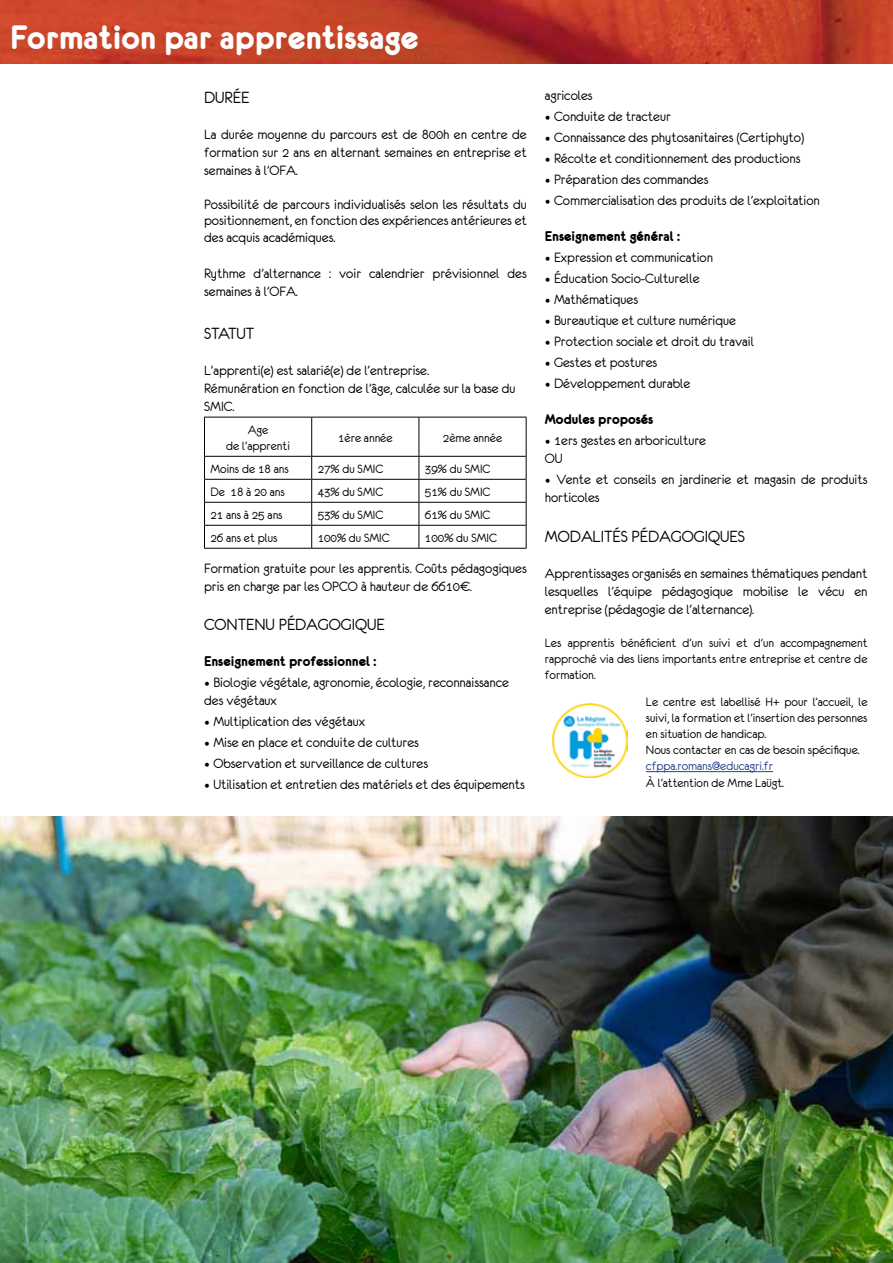
<style>
.page{position:relative;width:893px;height:1263px;background:#fff}
.page>*{position:absolute;margin:0;border:0;box-sizing:border-box;transform-origin:0 0}
.t1{font:36px "Eurofurencebold";color:#fff}
.t2{font:18px "Eurofurenceregular";color:#000}
.t3{font:15px/18px "Eurofurenceregular";color:#000}
.t4{font:15px "Eurofurencebold";color:#000}
.t5{font:13.5px/16.2px "Eurofurenceregular";color:#000;text-align:justify}
.t6{font:13.5px "Eurofurenceregular";color:#25408f}
.s1{font-family:"Minion Pro"}
</style>
<div class="page">
<img style="left:0;top:816px;width:893px;height:447px">
<hr style="left:204px;top:417px;width:108px;height:1px;background:#000">
<hr style="left:312px;top:417px;width:107px;height:1px;background:#000">
<hr style="left:419px;top:417px;width:107px;height:1px;background:#000">
<hr style="left:204px;top:548px;width:108px;height:1px;background:#000">
<hr style="left:312px;top:548px;width:107px;height:1px;background:#000">
<hr style="left:419px;top:548px;width:107px;height:1px;background:#000">
<hr style="left:204px;top:417px;width:1px;height:39px;background:#000">
<hr style="left:526px;top:417px;width:1px;height:39px;background:#000">
<svg style="left:204px;top:457px;width:1px;height:91px"></svg>
<svg style="left:526px;top:457px;width:1px;height:91px"></svg>
<hr style="left:311px;top:417px;width:1px;height:39px;background:#000">
<hr style="left:419px;top:417px;width:1px;height:39px;background:#000">
<hr style="left:204px;top:456px;width:108px;height:1px;background:#000">
<hr style="left:312px;top:456px;width:107px;height:1px;background:#000">
<hr style="left:419px;top:456px;width:107px;height:1px;background:#000">
<hr style="left:204px;top:479px;width:108px;height:1px;background:#000">
<hr style="left:312px;top:479px;width:107px;height:1px;background:#000">
<hr style="left:419px;top:479px;width:107px;height:1px;background:#000">
<hr style="left:204px;top:502px;width:108px;height:1px;background:#000">
<hr style="left:312px;top:502px;width:107px;height:1px;background:#000">
<hr style="left:419px;top:502px;width:107px;height:1px;background:#000">
<hr style="left:204px;top:525px;width:108px;height:1px;background:#000">
<hr style="left:312px;top:525px;width:107px;height:1px;background:#000">
<svg style="left:311px;top:457px;width:1px;height:91px"></svg>
<hr style="left:419px;top:525px;width:107px;height:1px;background:#000">
<svg style="left:419px;top:457px;width:1px;height:91px"></svg>
<hr style="left:646px;top:771px;width:127px;height:1px;background:#25408f">
<img style="left:553px;top:703px;width:74px;height:75px">
<img style="left:0;top:0;width:893px;height:64px">
<h1 class="t1" style="left:10px;top:19px;width:410px">Formation par apprentissage</h1>
<p class="t2" style="left:204px;top:88px;width:47px">DURÉE</p>
<p class="t3" style="left:204px;top:125px;width:324px;text-align:justify">La durée moyenne du parcours est de 800h en centre de formation sur 2 ans en alternant semaines en entreprise et semaines à l’OFA.</p>
<p class="t3" style="left:204px;top:196px;width:324px;line-height:16.2px;text-align:justify">Possibilité de parcours individualisés selon les résultats du positionnement, en fonction des expériences antérieures et des acquis académiques.</p>
<p class="t3" style="left:204px;top:264px;width:324px">Rythme d’alternance : voir calendrier prévisionnel des semaines à l’OFA.</p>
<p class="t2" style="left:204px;top:324px;width:51px">STATUT</p>
<p class="t3" style="left:204px;top:361px;width:313px">L’apprenti(e) est salarié(e) de l’entreprise.<br>Rémunération en fonction de l’âge, calculée sur la base du<br>SMIC.</p>
<p class="t5" style="left:226px;top:422px;width:65px;text-align:center">Age<br>de l’apprenti</p>
<p class="t5" style="left:338px;top:430px;width:56px">1ère année</p>
<p class="t5" style="left:443px;top:430px;width:61px">2ème année</p>
<p class="t5" style="left:210px;top:461px;width:80px">Moins de 18 ans</p>
<p class="t5" style="left:318px;top:461px;width:67px">27% du SMIC</p>
<p class="t5" style="left:425px;top:461px;width:67px">39% du SMIC</p>
<p class="t5" style="left:210px;top:484px;width:76px">De 18 à 20 ans</p>
<p class="t5" style="left:318px;top:484px;width:67px">43% du SMIC</p>
<p class="t5" style="left:425px;top:484px;width:67px">51% du SMIC</p>
<p class="t5" style="left:210px;top:507px;width:74px">21 ans à 25 ans</p>
<p class="t5" style="left:318px;top:507px;width:67px">53% du SMIC</p>
<p class="t5" style="left:425px;top:507px;width:67px">61% du SMIC</p>
<p class="t5" style="left:210px;top:530px;width:68px">26 ans et plus</p>
<p class="t5" style="left:318px;top:530px;width:74px">100% du SMIC</p>
<p class="t5" style="left:425px;top:530px;width:74px">100% du SMIC</p>
<p class="t3" style="left:204px;top:559px;width:324px">Formation gratuite pour les apprentis. Coûts pédagogiques pris en charge par les OPCO à hauteur de 6610€.</p>
<p class="t2" style="left:204px;top:616px;width:182px">CONTENU PÉDAGOGIQUE</p>
<p class="t4" style="left:204px;top:654px;width:174px">Enseignement professionnel :</p>
<p class="t3" style="left:204px;top:674px;width:306px"><span class="s1">•</span> Biologie végétale, agronomie, écologie, reconnaissance des végétaux</p>
<p class="t3" style="left:204px;top:713px;width:162px"><span class="s1">•</span> Multiplication des végétaux</p>
<p class="t3" style="left:204px;top:734px;width:216px"><span class="s1">•</span> Mise en place et conduite de cultures</p>
<p class="t3" style="left:204px;top:755px;width:226px"><span class="s1">•</span> Observation et surveillance de cultures</p>
<p class="t3" style="left:204px;top:776px;width:322px"><span class="s1">•</span> Utilisation et entretien des matériels et des équipements</p>
<p class="t3" style="left:545px;top:87px;width:49px">agricoles</p>
<p class="t3" style="left:545px;top:108px;width:128px"><span class="s1">•</span> Conduite de tracteur</p>
<p class="t3" style="left:545px;top:129px;width:261px"><span class="s1">•</span> Connaissance des phytosanitaires (Certiphyto)</p>
<p class="t3" style="left:545px;top:150px;width:257px"><span class="s1">•</span> Récolte et conditionnement des productions</p>
<p class="t3" style="left:545px;top:171px;width:165px"><span class="s1">•</span> Préparation des commandes</p>
<p class="t3" style="left:545px;top:192px;width:277px"><span class="s1">•</span> Commercialisation des produits de l’exploitation</p>
<p class="t4" style="left:545px;top:229px;width:137px">Enseignement général :</p>
<p class="t3" style="left:545px;top:249px;width:170px"><span class="s1">•</span> Expression et communication</p>
<p class="t3" style="left:545px;top:270px;width:156px"><span class="s1">•</span> Éducation Socio-Culturelle</p>
<p class="t3" style="left:545px;top:291px;width:95px"><span class="s1">•</span> Mathématiques</p>
<p class="t3" style="left:545px;top:312px;width:193px"><span class="s1">•</span> Bureautique et culture numérique</p>
<p class="t3" style="left:545px;top:333px;width:211px"><span class="s1">•</span> Protection sociale et droit du travail</p>
<p class="t3" style="left:545px;top:354px;width:114px"><span class="s1">•</span> Gestes et postures</p>
<p class="t3" style="left:545px;top:375px;width:147px"><span class="s1">•</span> Développement durable</p>
<p class="t4" style="left:545px;top:412px;width:110px">Modules proposés</p>
<p class="t3" style="left:545px;top:432px;width:163px"><span class="s1">•</span> 1ers gestes en arboriculture<br>OU</p>
<p class="t3" style="left:545px;top:471px;width:324px"><span class="s1">•</span> Vente et conseils en jardinerie et magasin de produits horticoles</p>
<p class="t2" style="left:545px;top:527px;width:202px">MODALITÉS PÉDAGOGIQUES</p>
<p class="t3" style="left:545px;top:564px;width:324px;text-align:justify">Apprentissages organisés en semaines thématiques pendant lesquelles l’équipe pédagogique mobilise le vécu en entreprise (pédagogie de l’alternance).</p>
<p class="t5" style="left:545px;top:634px;width:324px">Les apprentis bénéficient d’un suivi et d’un accompagnement rapproché via des liens importants entre entreprise et centre de formation.</p>
<p class="t5" style="left:646px;top:693px;width:223px;text-align:left">Le centre est labellisé H+ pour l’accueil, le suivi, la formation et l’insertion des personnes en situation de handicap.<br>Nous contacter en cas de besoin spécifique.</p>
<p class="t6" style="left:646px;top:759px;width:129px">cfppa.romans@educagri.fr</p>
<p class="t5" style="left:646px;top:774px;width:140px">à l’attention de Mme Laügt.</p>
</div>
